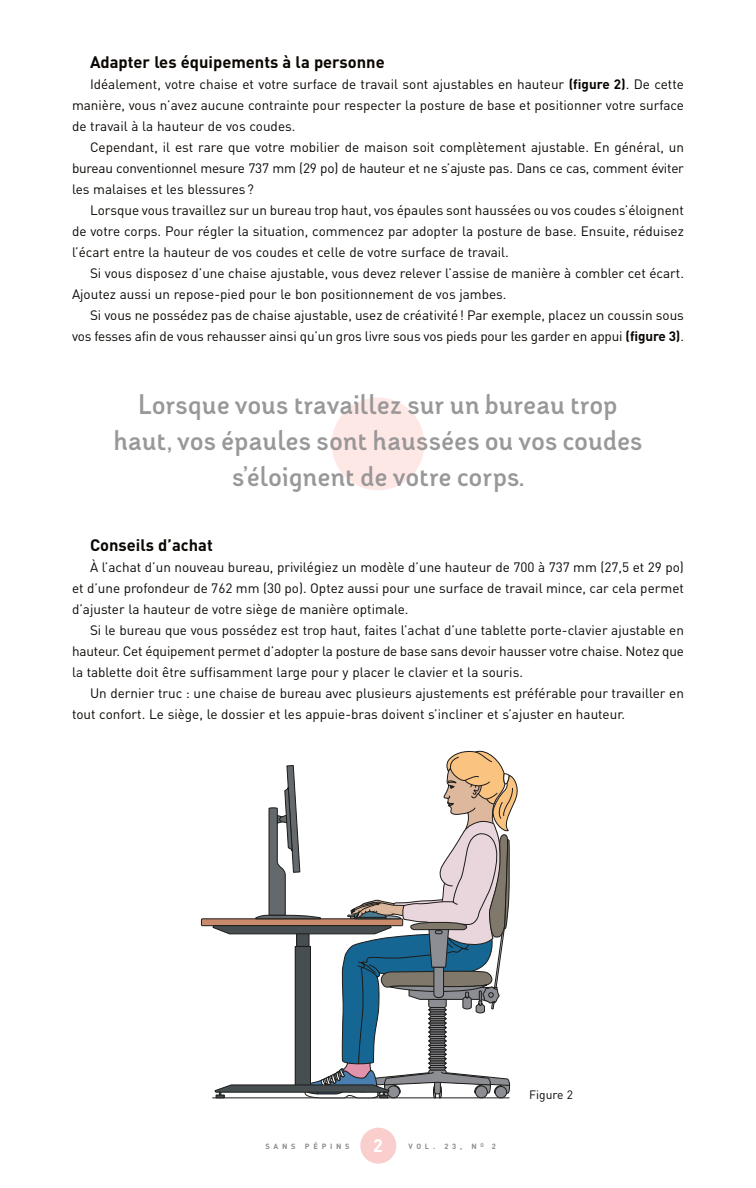
<style>
.page{position:relative;width:756px;height:1188px;background:#fff}
.page>*{position:absolute;margin:0;border:0;box-sizing:border-box;transform-origin:0 0}
.sp-extraits{font:700 27px/36px "Adoquin";letter-spacing:.02em;color:#999797;text-align:center}
.t1{font:700 18px "DIN";color:#fff}
.ap-article-1er-soust{font:700 16.5px "DIN";color:#0a0602}
.sp-article-texte{font:13.5px/21px "DIN";color:#0a0602;text-align:justify}
.sp-photo-legende{font:12px "DIN";color:#0a0602}
.t2{font:700 7.5px "DIN";letter-spacing:.5em;color:#8e8b8b}
.s1{font-weight:700}
</style>
<div class="page">
<div style="left:360px;top:1128px;width:36px;height:36px;background:#f9cecd;border-radius:50%"></div>
<hr style="left:213px;top:1098px;width:296px;height:1px;background:#1c1c1a">
<svg style="left:200px;top:750px;width:318px;height:348px"></svg>
<div style="left:332px;top:398px;width:92px;height:92px;background:#fee8e6;border-radius:50%"></div>
<p class="ap-article-1er-soust" style="left:90px;top:51px;width:296px">Adapter les équipements à la personne</p>
<p class="sp-article-texte" style="left:72px;top:73px;width:614px;text-indent:18px">Idéalement, votre chaise et votre surface de travail sont ajustables en hauteur <span class="s1">(figure 2)</span>. De cette manière, vous n’avez aucune contrainte pour respecter la posture de base et positionner votre surface de travail à la hauteur de vos coudes.</p>
<p class="sp-article-texte" style="left:72px;top:136px;width:614px;text-indent:18px">Cependant, il est rare que votre mobilier de maison soit complètement ajustable. En général, un bureau conventionnel mesure 737 mm (29 po) de hauteur et ne s’ajuste pas. Dans ce cas, comment éviter les malaises et les blessures ?</p>
<p class="sp-article-texte" style="left:72px;top:199px;width:614px;text-indent:18px">Lorsque vous travaillez sur un bureau trop haut, vos épaules sont haussées ou vos coudes s’éloignent de votre corps. Pour régler la situation, commencez par adopter la posture de base. Ensuite, réduisez l’écart entre la hauteur de vos coudes et celle de votre surface de travail.</p>
<p class="sp-article-texte" style="left:72px;top:262px;width:614px;text-indent:18px">Si vous disposez d’une chaise ajustable, vous devez relever l’assise de manière à combler cet écart.<br>Ajoutez aussi un repose-pied pour le bon positionnement de vos jambes.</p>
<p class="sp-article-texte" style="left:72px;top:304px;width:614px;text-align:right">Si vous ne possédez pas de chaise ajustable, usez de créativité! Par exemple, placez un coussin sous vos fesses afin de vous rehausser ainsi qu’un gros livre sous vos pieds pour les garder en appui <span class="s1">(figure 3)</span>.</p>
<p class="sp-extraits" style="left:139px;top:387px;width:480px">Lorsque vous travaillez sur un bureau trop</p>
<p class="sp-extraits" style="left:114px;top:423px;width:530px">haut, vos épaules sont haussées ou vos coudes s’éloignent de votre corps.</p>
<p class="ap-article-1er-soust" style="left:90px;top:534px;width:124px">Conseils d’achat</p>
<p class="sp-article-texte" style="left:72px;top:556px;width:614px;text-indent:18px">À l’achat d’un nouveau bureau, privilégiez un modèle d’une hauteur de 700 à 737 mm (27,5 et 29 po) et d’une profondeur de 762 mm (30 po). Optez aussi pour une surface de travail mince, car cela permet d’ajuster la hauteur de votre siège de manière optimale.</p>
<p class="sp-article-texte" style="left:72px;top:619px;width:613px;text-indent:18px">Si le bureau que vous possédez est trop haut, faites l’achat d’une tablette porte-clavier ajustable en hauteur. Cet équipement permet d’adopter la posture de base sans devoir hausser votre chaise. Notez que la tablette doit être suffisamment large pour y placer le clavier et la souris.</p>
<p class="sp-article-texte" style="left:72px;top:682px;width:614px;text-indent:18px">Un dernier truc : une chaise de bureau avec plusieurs ajustements est préférable pour travailler en tout confort. Le siège, le dossier et les appuie-bras doivent s’incliner et s’ajuster en hauteur.</p>
<p class="t1" style="left:373px;top:1134px;width:11px">2</p>
<p class="t2" style="left:492px;top:1142px;width:6px">2</p>
<p class="t2" style="left:265px;top:1142px;width:86px">SANS PÉPINS</p>
<p class="t2" style="left:408px;top:1142px;width:77px">VOL. 23, N <sup>O</sup></p>
<p class="sp-photo-legende" style="left:529px;top:1087px;width:45px">Figure 2</p>
</div>
